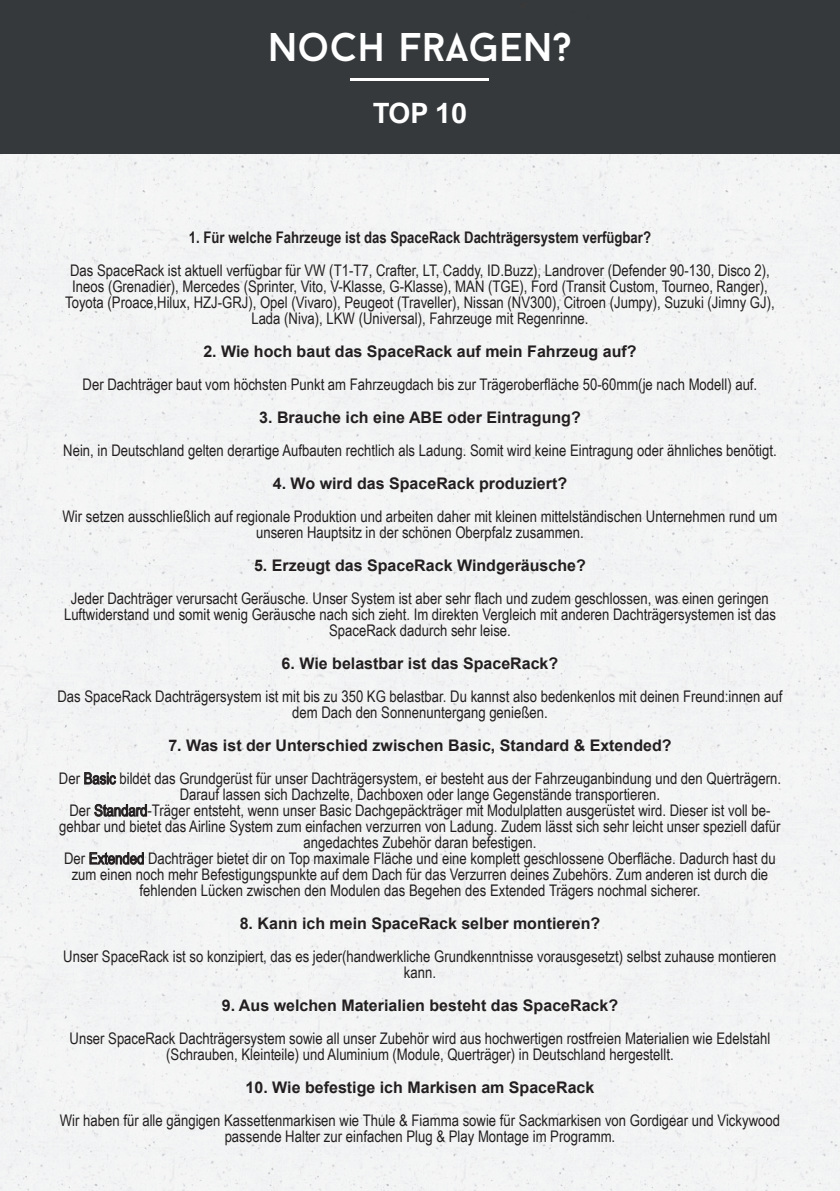
<style>
.page{position:relative;width:840px;height:1191px;background:#fff}
.page>*{position:absolute;margin:0;border:0;box-sizing:border-box;transform-origin:0 0}
.t1{font:40px "Baron Neue";color:#fff}
.t2{font:700 28px "Arial Nova";color:#fff}
.Beschreibung{font:16px/16px "Arial Narrow";color:#231f20;text-align:center}
.Beschreibung-2{font:700 16px "Arial";color:#231f20}
.Beschreibung-3{font:700 16px "Arial Narrow";color:#231f20}
</style>
<div class="page">
<div style="left:0;top:153px;width:839px;height:1038px;background:#f2f3f4"></div>
<div style="left:0;top:0;width:839px;height:153px;background:#35393b"></div>
<hr style="left:350px;top:78px;width:139px;height:3px;background:#fff">
<h1 class="t1" style="left:268px;top:22px;width:305px">NOCH FRAGEN?</h1>
<h2 class="t2" style="left:372px;top:97px;width:96px">TOP 10</h2>
<p class="Beschreibung-3" style="left:189px;top:225px;width:463px">1. Für welche Fahrzeuge ist das SpaceRack Dachträgersystem verfügbar?</p>
<p class="Beschreibung" style="left:65px;top:261px;width:710px">Das SpaceRack ist aktuell verfügbar für VW (T1-T7, Crafter, LT, Caddy, ID.Buzz), Landrover (Defender 90-130, Disco 2), Ineos (Grenadier), Mercedes (Sprinter, Vito, V-Klasse, G-Klasse), MAN (TGE), Ford (Transit Custom, Tourneo, Ranger), Toyota (Proace,Hilux, HZJ-GRJ), Opel (Vivaro), Peugeot (Traveller), Nissan (NV300), Citroen (Jumpy), Suzuki (Jimny GJ), Lada (Niva), LKW (Universal), Fahrzeuge mit Regenrinne.</p>
<p class="Beschreibung-2" style="left:203px;top:340px;width:434px">2. Wie hoch baut das SpaceRack auf mein Fahrzeug auf?</p>
<p class="Beschreibung" style="left:83px;top:375px;width:675px">Der Dachträger baut vom höchsten Punkt am Fahrzeugdach bis zur Trägeroberfläche 50-60mm(je nach Modell) auf.</p>
<p class="Beschreibung-2" style="left:259px;top:406px;width:323px">3. Brauche ich eine ABE oder Eintragung?</p>
<p class="Beschreibung" style="left:63px;top:441px;width:714px">Nein, in Deutschland gelten derartige Aufbauten rechtlich als Ladung. Somit wird keine Eintragung oder ähnliches benötigt.</p>
<p class="Beschreibung-2" style="left:273px;top:472px;width:296px">4. Wo wird das SpaceRack produziert?</p>
<p class="Beschreibung" style="left:63px;top:507px;width:715px">Wir setzen ausschließlich auf regionale Produktion und arbeiten daher mit kleinen mittelständischen Unternehmen rund um unseren Hauptsitz in der schönen Oberpfalz zusammen.</p>
<p class="Beschreibung-2" style="left:254px;top:554px;width:333px">5. Erzeugt das SpaceRack Windgeräusche?</p>
<p class="Beschreibung" style="left:64px;top:590px;width:713px">Jeder Dachträger verursacht Geräusche. Unser System ist aber sehr flach und zudem geschlossen, was einen geringen<br>Luftwiderstand und somit wenig Geräusche nach sich zieht. Im direkten Vergleich mit anderen Dachträgersystemen ist das<br>SpaceRack dadurch sehr leise.</p>
<p class="Beschreibung-2" style="left:281px;top:652px;width:278px">6. Wie belastbar ist das SpaceRack?</p>
<p class="Beschreibung" style="left:57px;top:688px;width:726px">Das SpaceRack Dachträgersystem ist mit bis zu 350 KG belastbar. Du kannst also bedenkenlos mit deinen Freund:innen auf dem Dach den Sonnenuntergang genießen.</p>
<p class="Beschreibung-2" style="left:168px;top:734px;width:504px">7. Was ist der Unterschied zwischen Basic, Standard &amp; Extended?</p>
<p class="Beschreibung" style="left:59px;top:770px;width:723px">Der Basic bildet das Grundgerüst für unser Dachträgersystem, er besteht aus der Fahrzeuganbindung und den Querträgern.<br>Darauf lassen sich Dachzelte, Dachboxen oder lange Gegenstände transportieren.<br>Der Standard-Träger entsteht, wenn unser Basic Dachgepäckträger mit Modulplatten ausgerüstet wird. Dieser ist voll be&shy;gehbar und bietet das Airline System zum einfachen verzurren von Ladung. Zudem lässt sich sehr leicht unser speziell dafür angedachtes Zubehör daran befestigen.<br>Der Extended Dachträger bietet dir on Top maximale Fläche und eine komplett geschlossene Oberfläche. Dadurch hast du zum einen noch mehr Befestigungspunkte auf dem Dach für das Verzurren deines Zubehörs. Zum anderen ist durch die fehlenden Lücken zwischen den Modulen das Begehen des Extended Trägers nochmal sicherer.</p>
<p class="Beschreibung-2" style="left:239px;top:912px;width:362px">8. Kann ich mein SpaceRack selber montieren?</p>
<p class="Beschreibung" style="left:63px;top:948px;width:714px">Unser SpaceRack ist so konzipiert, das es jeder(handwerkliche Grundkenntnisse vorausgesetzt) selbst zuhause montieren kann.</p>
<p class="Beschreibung-2" style="left:222px;top:994px;width:397px">9. Aus welchen Materialien besteht das SpaceRack?</p>
<p class="Beschreibung" style="left:69px;top:1030px;width:702px">Unser SpaceRack Dachträgersystem sowie all unser Zubehör wird aus hochwertigen rostfreien Materialien wie Edelstahl (Schrauben, Kleinteile) und Aluminium (Module, Querträger) in Deutschland hergestellt.</p>
<p class="Beschreibung-2" style="left:245px;top:1076px;width:350px">10. Wie befestige ich Markisen am SpaceRack</p>
<p class="Beschreibung" style="left:60px;top:1112px;width:721px">Wir haben für alle gängigen Kassettenmarkisen wie Thule &amp; Fiamma sowie für Sackmarkisen von Gordigear und Vickywood passende Halter zur einfachen Plug &amp; Play Montage im Programm.</p>
</div>
